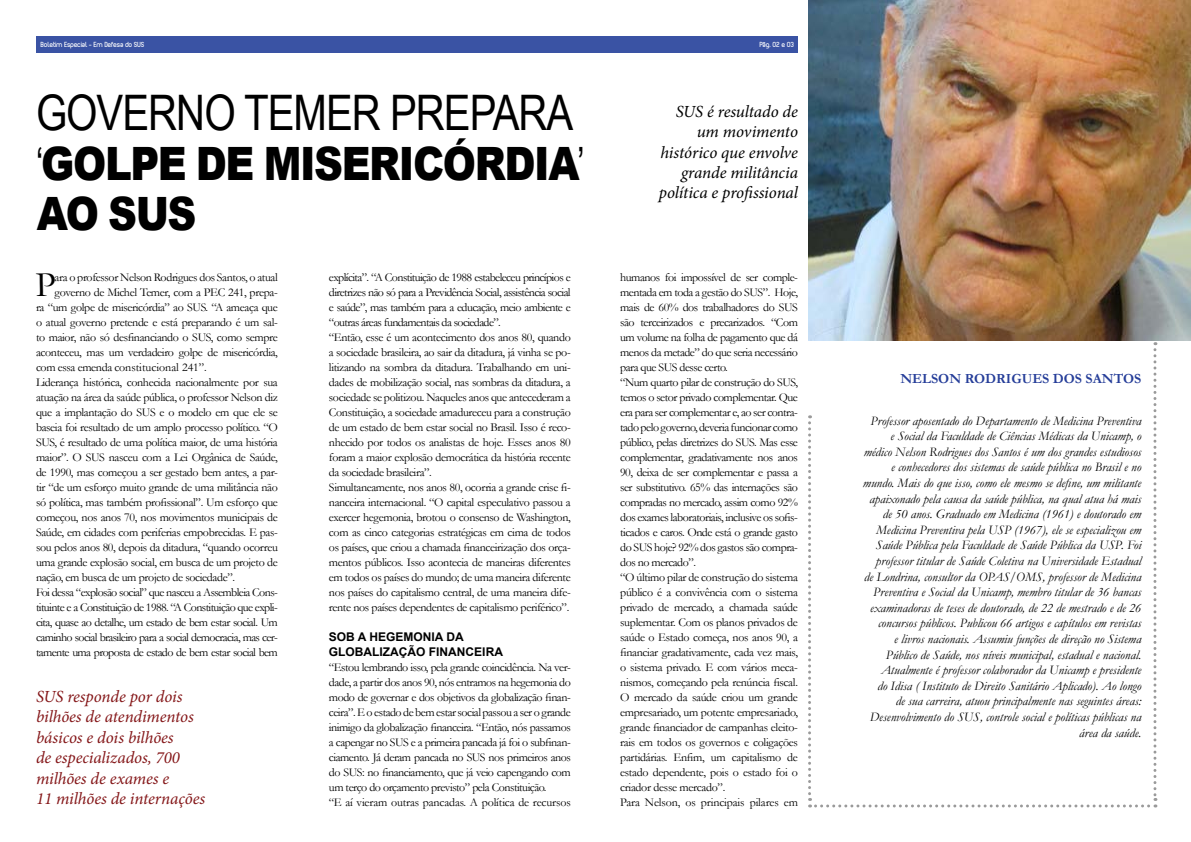
<style>
.page{position:relative;width:1191px;height:842px;background:#fff}
.page>*{position:absolute;margin:0;border:0;box-sizing:border-box;transform-origin:0 0}
.t1{font:49px "Arial Narrow";letter-spacing:-.02em;color:#000}
.t2{font:900 46px/50px "Arial";letter-spacing:-.035em;color:#000;scale:.87 1}
.t3{font:36.1px "Garamond";color:#000}
.t4{font:italic 17px/20.4px "Minion Pro";letter-spacing:-.005em;color:#841618}
.t5{font:italic 17px/20.4px "Minion Pro";letter-spacing:-.01em;color:#000;text-align:right}
.t6{font:700 14px "Garamond";color:#263e99}
.t7{font:italic 13px/15.6px "Garamond";color:#000;text-align:right}
.t8{font:12px/15px "Garamond";letter-spacing:-.03em;color:#000}
.t9{font:12px "Garamond";letter-spacing:-.05em;color:#000}
.t10{font:700 12px/15px "Arial";color:#000}
.t11{font:12px "Garamond";color:#000}
.t12{font:7px "Planet Estyle";color:#fff;scale:.9 1}
.s1{font-family:"Arial Narrow";font-weight:400}
</style>
<div class="page">
<div style="left:36px;top:36px;width:762px;height:16px;background:#3a53a4"></div>
<img style="left:808px;top:0;width:383px;height:340px">
<svg style="left:808px;top:342px;width:348px;height:465px"></svg>
<p class="t12" style="left:41px;top:40px;width:116px">Boletim Especial - Em Defesa do SUS</p>
<h1 class="t1" style="left:36px;top:76px;width:539px">GOVERNO TEMER PREPARA</h1>
<h2 class="t2" style="left:36px;top:137px;width:632px"><span class="s1">‘</span>GOLPE DE MISERICÓRDIA<span class="s1">’<br></span>AO SUS</h2>
<h3 class="t3" style="left:35px;top:261px;width:22px">P</h3>
<p class="t8" style="left:55px;top:270px;width:225px">ara o professor Nelson Rodrigues dos Santos, o atual</p>
<p class="t8" style="left:55px;top:285px;width:225px">governo de Michel Temer, com a PEC 241, prepa-</p>
<p class="t8" style="left:36px;top:300px;width:243px">ra “um golpe de misericórdia” ao SUS. “A ameaça que</p>
<p class="t8" style="left:36px;top:315px;width:243px">o atual governo pretende e está preparando é um sal-</p>
<p class="t8" style="left:36px;top:330px;width:243px">to maior, não só desfinanciando o SUS, como sempre</p>
<p class="t8" style="left:36px;top:345px;width:243px">aconteceu, mas um verdadeiro golpe de misericórdia,</p>
<p class="t11" style="left:36px;top:360px;width:172px">com essa emenda constitucional 241”.</p>
<p class="t8" style="left:36px;top:375px;width:243px">Liderança histórica, conhecida nacionalmente por sua</p>
<p class="t8" style="left:36px;top:390px;width:243px">atuação na área da saúde pública, o professor Nelson diz</p>
<p class="t8" style="left:36px;top:405px;width:243px">que a implantação do SUS e o modelo em que ele se</p>
<p class="t8" style="left:36px;top:420px;width:243px">baseia foi resultado de um amplo processo político. “O</p>
<p class="t8" style="left:36px;top:435px;width:243px">SUS, é resultado de uma política maior, de uma história</p>
<p class="t8" style="left:36px;top:450px;width:243px">maior”. O SUS nasceu com a Lei Orgânica de Saúde,</p>
<p class="t8" style="left:36px;top:465px;width:243px">de 1990, mas começou a ser gestado bem antes, a par-</p>
<p class="t8" style="left:36px;top:480px;width:243px">tir “de um esforço muito grande de uma militância não</p>
<p class="t8" style="left:36px;top:495px;width:243px">só política, mas também profissional”. Um esforço que</p>
<p class="t8" style="left:36px;top:510px;width:243px">começou, nos anos 70, nos movimentos municipais de</p>
<p class="t8" style="left:36px;top:525px;width:243px">Saúde, em cidades com periferias empobrecidas. E pas-</p>
<p class="t8" style="left:36px;top:540px;width:243px">sou pelos anos 80, depois da ditadura, “quando ocorreu</p>
<p class="t8" style="left:36px;top:555px;width:243px">uma grande explosão social, em busca de um projeto de</p>
<p class="t8" style="left:36px;top:570px;width:200px">nação, em busca de um projeto de sociedade”.</p>
<p class="t9" style="left:36px;top:585px;width:243px">Foi dessa “explosão social” que nasceu a Assembleia Cons-</p>
<p class="t9" style="left:36px;top:600px;width:243px">tituinte e a Constituição de 1988. “A Constituição que expli-</p>
<p class="t9" style="left:36px;top:615px;width:243px">cita, quase ao detalhe, um estado de bem estar social. Um</p>
<p class="t9" style="left:36px;top:630px;width:243px">caminho social brasileiro para a social democracia, mas cer-</p>
<p class="t9" style="left:36px;top:645px;width:243px">tamente uma proposta de estado de bem estar social bem</p>
<h3 class="t4" style="left:36px;top:686px;width:171px">SUS responde por dois bilhões de atendimentos básicos e dois bilhões<br>de especializados, 700 milhões de exames e<br>11 milhões de internações</h3>
<p class="t8" style="left:329px;top:270px;width:243px">explícita”. “A Constituição de 1988 estabeleceu princípios e diretrizes não só para a Previdência Social, assistência social e saúde”, mas também para a educação, meio ambiente e “outras áreas fundamentais da sociedade”.<br>“Então, esse é um acontecimento dos anos 80, quando a sociedade brasileira, ao sair da ditadura, já vinha se po&shy;litizando na sombra da ditadura. Trabalhando em uni&shy;dades de mobilização social, nas sombras da ditadura, a sociedade se politizou. Naqueles anos que antecederam a Constituição, a sociedade amadureceu para a construção de um estado de bem estar social no Brasil. Isso é reco&shy;nhecido por todos os analistas de hoje. Esses anos 80 foram a maior explosão democrática da história recente da sociedade brasileira”.<br>Simultaneamente, nos anos 80, ocorria a grande crise fi&shy;nanceira internacional. “O capital especulativo passou a exercer hegemonia, brotou o consenso de Washington, com as cinco categorias estratégicas em cima de todos os países, que criou a chamada financeirização dos orça&shy;mentos públicos. Isso acontecia de maneiras diferentes em todos os países do mundo; de uma maneira diferente nos países do capitalismo central, de uma maneira dife&shy;rente nos países dependentes de capitalismo periférico”.</p>
<p class="t10" style="left:329px;top:630px;width:175px">SOB A HEGEMONIA DA<br>GLOBALIZAÇÃO FINANCEIRA</p>
<p class="t8" style="left:329px;top:660px;width:243px">“Estou lembrando isso, pela grande coincidência. Na ver&shy;dade, a partir dos anos 90, nós entramos na hegemonia do modo de governar e dos objetivos da globalização finan&shy;ceira”. E o estado de bem estar social passou a ser o grande inimigo da globalização financeira. “Então, nós passamos a capengar no SUS e a primeira pancada já foi o subfinan&shy;ciamento. Já deram pancada no SUS nos primeiros anos do SUS: no financiamento, que já veio capengando com um terço do orçamento previsto” pela Constituição.<br>“E aí vieram outras pancadas. A política de recursos</p>
<p class="t12" style="left:759px;top:39px;width:40px">Pág. 02 e 03</p>
<h3 class="t5" style="left:659px;top:101px;width:141px">SUS é resultado de um movimento histórico que envolve grande militância política e profissional</h3>
<p class="t8" style="left:620px;top:270px;width:179px">humanos foi impossível de ser comple&shy;mentada em toda a gestão do SUS”. Hoje, mais de 60% dos trabalhadores do SUS são terceirizados e precarizados. “Com um volume na folha de pagamento que dá menos da metade” do que seria necessário para que SUS desse certo.<br>“Num quarto pilar de construção do SUS, temos o setor privado complementar. Que era para ser complementar e, ao ser contra&shy;tado pelo governo, deveria funcionar como público, pelas diretrizes do SUS. Mas esse complementar, gradativamente nos anos 90, deixa de ser complementar e passa a ser substitutivo. 65% das internações são compradas no mercado, assim como 92% dos exames laboratoriais, inclusive os sofis&shy;ticados e caros. Onde está o grande gasto do SUS hoje? 92% dos gastos são compra&shy;dos no mercado”.<br>“O último pilar de construção do sistema público é a convivência com o sistema privado de mercado, a chamada saúde suplementar. Com os planos privados de saúde o Estado começa, nos anos 90, a financiar gradativamente, cada vez mais, o sistema privado. E com vários meca&shy;nismos, começando pela renúncia fiscal.<br>O mercado da saúde criou um grande empresariado, um potente empresariado, grande financiador de campanhas eleito&shy;rais em todos os governos e coligações partidárias. Enfim, um capitalismo de estado dependente, pois o estado foi o criador desse mercado”.<br>Para Nelson, os principais pilares em</p>
<p class="t6" style="left:900px;top:369px;width:242px">NELSON RODRIGUES DOS SANTOS</p>
<p class="t7" style="left:863px;top:412px;width:280px">Professor aposentado do Departamento de Medicina Preventiva<br>e Social da Faculdade de Ciências Médicas da Unicamp, o médico Nelson Rodrigues dos Santos é um dos grandes estudiosos e conhecedores dos sistemas de saúde pública no Brasil e no mundo. Mais do que isso, como ele mesmo se define, um militante apaixonado pela causa da saúde pública, na qual atua há mais de 50 anos. Graduado em Medicina (1961) e doutorado em Medicina Preventiva pela USP (1967), ele se especializou em Saúde Pública pela Faculdade de Saúde Pública da USP. Foi professor titular de Saúde Coletiva na Universidade Estadual<br>de Londrina, consultor da OPAS/OMS, professor de Medicina Preventiva e Social da Unicamp, membro titular de 36 bancas examinadoras de teses de doutorado, de 22 de mestrado e de 26 concursos públicos. Publicou 66 artigos e capítulos em revistas<br>e livros nacionais. Assumiu funções de direção no Sistema Público de Saúde, nos níveis municipal, estadual e nacional.<br>Atualmente é professor colaborador da Unicamp e presidente<br>do Idisa ( Instituto de Direito Sanitário Aplicado). Ao longo<br>de sua carreira, atuou principalmente nas seguintes áreas:<br>Desenvolvimento do SUS, controle social e políticas públicas na área da saúde.</p>
</div>
